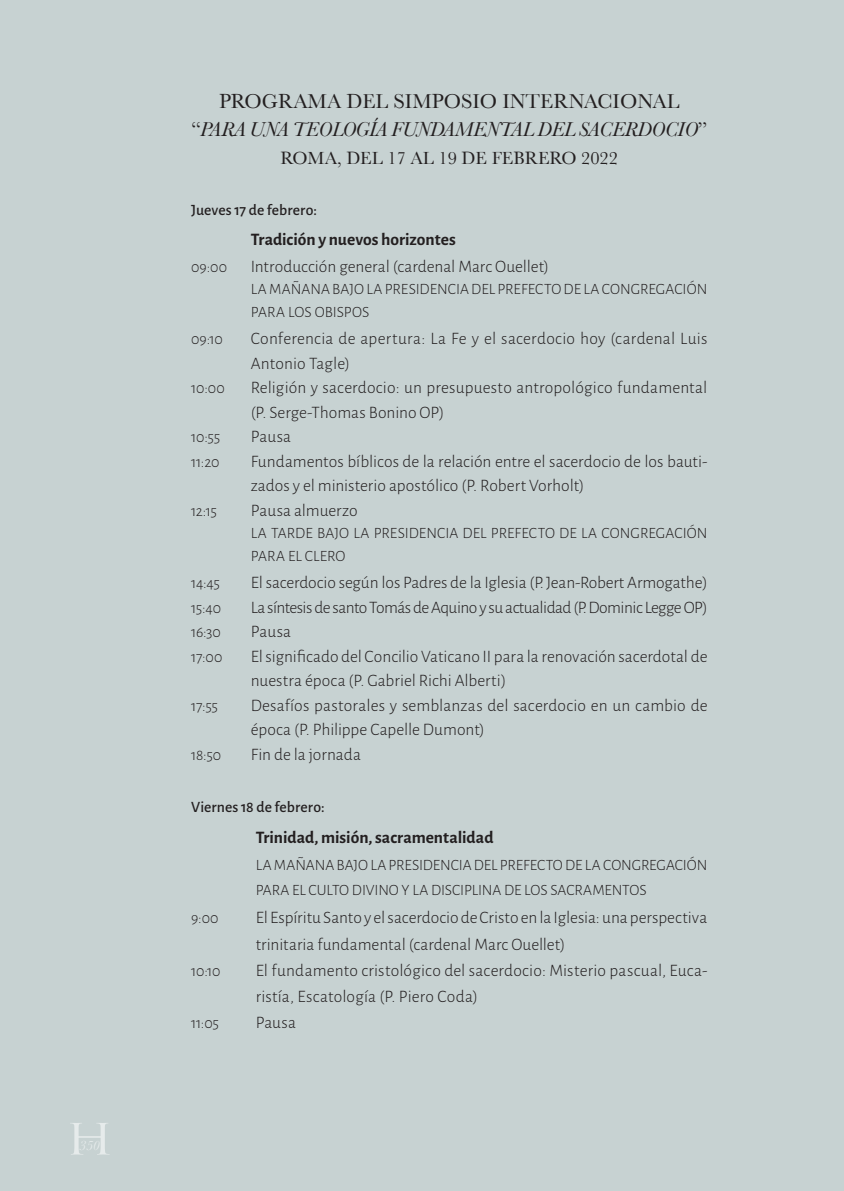
<style>
.page{position:relative;width:844px;height:1191px;background:#fff}
.page>*{position:absolute;margin:0;border:0;box-sizing:border-box;transform-origin:0 0}
.t1{font:42px "Trajan Pro";color:#e6ebeb;scale:1.2 1}
.t2{font:italic 21px/28px "Baskerville";letter-spacing:-.015em;color:#231f20;text-align:center}
.t3{font:18.38px "Baskerville";color:#231f20}
.t4{font:300 17.5px/24.5px "Alegreya Sans";color:#231f20}
.t5{font:300 17.5px "Alegreya Sans";letter-spacing:-.03em;color:#231f20}
.t6{font:700 17.5px "Alegreya Sans";color:#231f20}
.t7{font:300 15.75px/22.8px "Alegreya Sans";color:#231f20}
.t8{font:500 15.75px "Alegreya Sans";letter-spacing:.005em;color:#231f20}
.t9{font:italic 14px "Baskerville";color:#e6ebeb}
.s1{font-style:normal}
</style>
<div class="page">
<div style="left:0;top:0;width:843px;height:1191px;background:#c7d2d2"></div>
<h1 class="t1" style="left:65px;top:1112px;width:42px">H</h1>
<p class="t9" style="left:79px;top:1137px;width:22px">350</p>
<p class="t2" style="left:191px;top:87px;width:517px"><span class="s1">PROGRAMA DEL SIMPOSIO INTERNACIONAL “</span>PARA UNA TEOLOGÍA FUNDAMENTAL DEL SACERDOCIO<span class="s1">”</span></p>
<p class="t3" style="left:280px;top:148px;width:339px">ROMA, DEL 17 AL 19 DE FEBRERO 2022</p>
<p class="t8" style="left:191px;top:199px;width:127px">Jueves 17 de febrero:</p>
<p class="t6" style="left:251px;top:226px;width:207px">Tradición y nuevos horizontes</p>
<p class="t7" style="left:191px;top:255px;width:37px">09:00</p>
<p class="t4" style="left:251px;top:253px;width:300px">Introducción general (cardenal Marc Ouellet)</p>
<p class="t7" style="left:251px;top:277px;width:458px">LA MAÑANA BAJO LA PRESIDENCIA DEL PREFECTO DE LA CONGREGACIÓN<br>PARA LOS OBISPOS</p>
<p class="t7" style="left:191px;top:327px;width:33px">09:10</p>
<p class="t4" style="left:251px;top:326px;width:458px">Conferencia de apertura: La Fe y el sacerdocio hoy (cardenal Luis<br>Antonio Tagle)</p>
<p class="t7" style="left:191px;top:376px;width:35px">10:00</p>
<p class="t4" style="left:251px;top:375px;width:458px">Religión y sacerdocio: un presupuesto antropológico fundamental (P. Serge-Thomas Bonino OP)</p>
<p class="t7" style="left:191px;top:425px;width:31px">10:55</p>
<p class="t4" style="left:251px;top:424px;width:42px">Pausa</p>
<p class="t7" style="left:191px;top:450px;width:30px">11:20</p>
<p class="t4" style="left:251px;top:448px;width:458px">Fundamentos bíblicos de la relación entre el sacerdocio de los bauti&shy;zados y el ministerio apostólico (P. Robert Vorholt)</p>
<p class="t7" style="left:191px;top:499px;width:27px">12:15</p>
<p class="t4" style="left:251px;top:497px;width:109px">Pausa almuerzo</p>
<p class="t7" style="left:251px;top:521px;width:458px">LA TARDE BAJO LA PRESIDENCIA DEL PREFECTO DE LA CONGREGACIÓN<br>PARA EL CLERO</p>
<p class="t7" style="left:191px;top:571px;width:30px">14:45</p>
<p class="t4" style="left:251px;top:570px;width:458px">El sacerdocio según los Padres de la Iglesia (P. Jean-Robert Armogathe)</p>
<p class="t7" style="left:191px;top:596px;width:32px">15:40</p>
<p class="t5" style="left:251px;top:596px;width:458px">La síntesis de santo Tomás de Aquino y su actualidad (P. Dominic Legge OP)</p>
<p class="t7" style="left:191px;top:620px;width:31px">16:30</p>
<p class="t4" style="left:251px;top:619px;width:42px">Pausa</p>
<p class="t7" style="left:191px;top:645px;width:33px">17:00</p>
<p class="t4" style="left:251px;top:643px;width:458px">El significado del Concilio Vaticano II para la renovación sacerdotal de nuestra época (P. Gabriel Richi Alberti)</p>
<p class="t7" style="left:191px;top:694px;width:28px">17:55</p>
<p class="t4" style="left:251px;top:692px;width:458px">Desafíos pastorales y semblanzas del sacerdocio en un cambio de época (P. Philippe Capelle Dumont)</p>
<p class="t7" style="left:191px;top:743px;width:31px">18:50</p>
<p class="t4" style="left:251px;top:741px;width:112px">Fin de la jornada</p>
<p class="t8" style="left:191px;top:796px;width:135px">Viernes 18 de febrero:</p>
<p class="t6" style="left:255px;top:824px;width:239px">Trinidad, misión, sacramentalidad</p>
<p class="t7" style="left:255px;top:852px;width:453px;line-height:24.5px">LA MAÑANA BAJO LA PRESIDENCIA DEL PREFECTO DE LA CONGREGACIÓN<br>PARA EL CULTO DIVINO Y LA DISCIPLINA DE LOS SACRAMENTOS</p>
<p class="t7" style="left:191px;top:906px;width:29px">9:00</p>
<p class="t4" style="left:255px;top:904px;width:453px;line-height:26.2px">El Espíritu Santo y el sacerdocio de Cristo en la Iglesia: una perspectiva trinitaria fundamental (cardenal Marc Ouellet)</p>
<p class="t7" style="left:191px;top:959px;width:31px">10:10</p>
<p class="t4" style="left:255px;top:956px;width:453px;line-height:26.2px">El fundamento cristológico del sacerdocio: Misterio pascual, Euca&shy;ristía, Escatología (P. Piero Coda)</p>
<p class="t7" style="left:191px;top:1011px;width:29px">11:05</p>
<p class="t4" style="left:255px;top:1010px;width:42px">Pausa</p>
</div>
